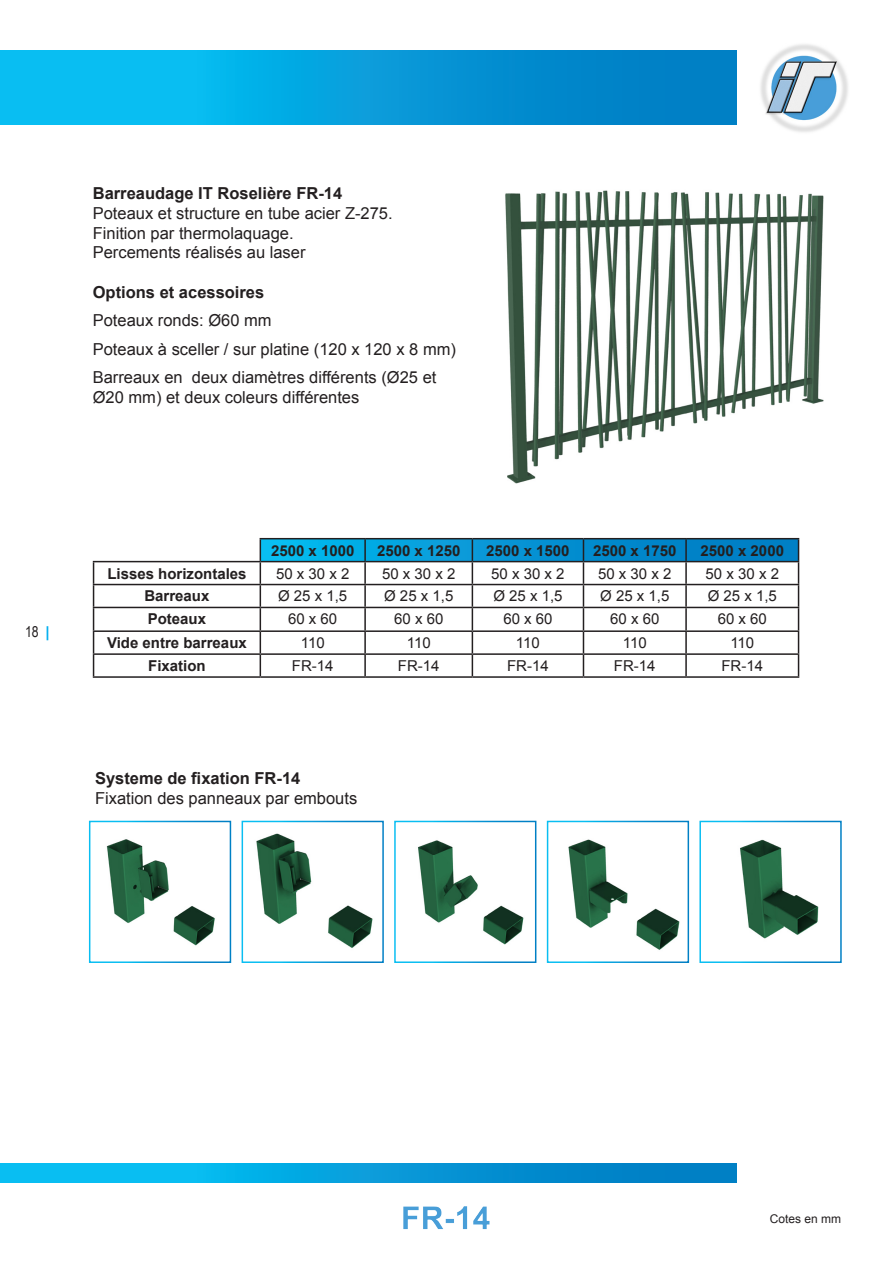
<style>
.page{position:relative;width:893px;height:1263px;background:#fff}
.page>*{position:absolute;margin:0;border:0;box-sizing:border-box;transform-origin:0 0}
.t1{font:16.5px/19.8px "Arial";color:#231f20}
.t2{font:700 16.5px "Arial";color:#231f20}
.t3{font:15px "Arial";color:#231f20}
.t4{font:700 15px "Arial";color:#231f20}
.t5{font:15px "Arial Narrow";color:#231f20}
.t6{font:12px "Arial";color:#231f20}
.s1{font-family:"Arial";font-weight:700;color:#00aeef}
</style>
<div class="page">
<img style="left:403px;top:1206px;width:87px;height:24px">
<img style="left:760px;top:44px;width:88px;height:88px">
<div style="left:0;top:50px;width:737px;height:75px;background:linear-gradient(to right,#0ac9fa,#0077bf)"></div>
<div style="left:0;top:1164px;width:737px;height:19px;background:linear-gradient(to right,#0ac9fa,#0077bf)"></div>
<hr style="left:260px;top:538px;width:105px;height:1px;background:#231f20">
<hr style="left:365px;top:538px;width:107px;height:1px;background:#231f20">
<hr style="left:472px;top:538px;width:111px;height:1px;background:#231f20">
<hr style="left:583px;top:538px;width:103px;height:1px;background:#231f20">
<hr style="left:686px;top:538px;width:113px;height:1px;background:#231f20">
<hr style="left:93px;top:561px;width:167px;height:1px;background:#231f20">
<hr style="left:93px;top:584px;width:167px;height:1px;background:#231f20">
<hr style="left:93px;top:607px;width:167px;height:1px;background:#231f20">
<hr style="left:93px;top:630px;width:167px;height:2px;background:#231f20">
<hr style="left:93px;top:653px;width:167px;height:2px;background:#231f20">
<svg style="left:93px;top:562px;width:1px;height:114px"></svg>
<svg style="left:260px;top:539px;width:539px;height:137px"></svg>
<hr style="left:93px;top:676px;width:167px;height:2px;background:#231f20">
<hr style="left:260px;top:676px;width:105px;height:2px;background:#231f20">
<hr style="left:365px;top:676px;width:107px;height:2px;background:#231f20">
<hr style="left:472px;top:676px;width:111px;height:2px;background:#231f20">
<hr style="left:583px;top:676px;width:103px;height:2px;background:#231f20">
<hr style="left:686px;top:676px;width:113px;height:2px;background:#231f20">
<img style="left:106px;top:839px;width:109px;height:107px">
<div style="left:89px;top:821px;width:142px;height:142px;border:2px solid #fff"></div>
<img style="left:256px;top:833px;width:117px;height:115px">
<div style="left:242px;top:821px;width:142px;height:142px;border:2px solid #fff"></div>
<img style="left:418px;top:840px;width:106px;height:105px">
<div style="left:394px;top:821px;width:142px;height:142px;border:2px solid #fff"></div>
<img style="left:568px;top:839px;width:112px;height:111px">
<div style="left:547px;top:821px;width:142px;height:142px;border:2px solid #fff"></div>
<img style="left:740px;top:839px;width:79px;height:100px">
<div style="left:699px;top:821px;width:143px;height:142px;border:2px solid #fff"></div>
<img style="left:505px;top:190px;width:319px;height:294px">
<p class="t2" style="left:93px;top:182px;width:251px">Barreaudage IT Roselière FR-14</p>
<p class="t1" style="left:93px;top:203px;width:301px">Poteaux et structure en tube acier Z-275.</p>
<p class="t1" style="left:93px;top:223px;width:202px">Finition par thermolaquage.</p>
<p class="t1" style="left:93px;top:243px;width:214px">Percements réalisés au laser</p>
<p class="t2" style="left:93px;top:281px;width:173px">Options et acessoires</p>
<p class="t1" style="left:93px;top:311px;width:180px">Poteaux ronds: Ø60 mm</p>
<p class="t1" style="left:93px;top:339px;width:365px">Poteaux à sceller / sur platine (120 x 120 x 8 mm)</p>
<p class="t1" style="left:93px;top:367px;width:345px">Barreaux en deux diamètres différents (Ø25 et<br>Ø20 mm) et deux coleurs différentes</p>
<p class="t5" style="left:25px;top:621px;width:26px">18 <span class="s1">|</span></p>
<p class="t4" style="left:271px;top:540px;width:85px">2500 x 1000</p>
<p class="t4" style="left:377px;top:540px;width:85px">2500 x 1250</p>
<p class="t4" style="left:486px;top:540px;width:85px">2500 x 1500</p>
<p class="t4" style="left:593px;top:540px;width:85px">2500 x 1750</p>
<p class="t4" style="left:701px;top:540px;width:85px">2500 x 2000</p>
<p class="t4" style="left:107px;top:563px;width:141px">Lisses horizontales</p>
<p class="t3" style="left:276px;top:563px;width:75px">50 x 30 x 2</p>
<p class="t3" style="left:382px;top:563px;width:75px">50 x 30 x 2</p>
<p class="t3" style="left:491px;top:563px;width:75px">50 x 30 x 2</p>
<p class="t3" style="left:598px;top:563px;width:75px">50 x 30 x 2</p>
<p class="t3" style="left:706px;top:563px;width:75px">50 x 30 x 2</p>
<p class="t4" style="left:144px;top:586px;width:67px">Barreaux</p>
<p class="t3" style="left:278px;top:586px;width:71px">Ø 25 x 1,5</p>
<p class="t3" style="left:384px;top:586px;width:71px">Ø 25 x 1,5</p>
<p class="t3" style="left:493px;top:586px;width:71px">Ø 25 x 1,5</p>
<p class="t3" style="left:600px;top:586px;width:71px">Ø 25 x 1,5</p>
<p class="t3" style="left:708px;top:586px;width:71px">Ø 25 x 1,5</p>
<p class="t4" style="left:148px;top:609px;width:60px">Poteaux</p>
<p class="t3" style="left:288px;top:609px;width:51px">60 x 60</p>
<p class="t3" style="left:394px;top:609px;width:51px">60 x 60</p>
<p class="t3" style="left:503px;top:609px;width:51px">60 x 60</p>
<p class="t3" style="left:610px;top:609px;width:51px">60 x 60</p>
<p class="t3" style="left:718px;top:609px;width:51px">60 x 60</p>
<p class="t4" style="left:107px;top:633px;width:141px">Vide entre barreaux</p>
<p class="t3" style="left:301px;top:633px;width:25px">110</p>
<p class="t3" style="left:407px;top:633px;width:25px">110</p>
<p class="t3" style="left:516px;top:633px;width:25px">110</p>
<p class="t3" style="left:623px;top:633px;width:25px">110</p>
<p class="t3" style="left:730px;top:633px;width:25px">110</p>
<p class="t4" style="left:148px;top:656px;width:59px">Fixation</p>
<p class="t3" style="left:292px;top:656px;width:43px">FR-14</p>
<p class="t3" style="left:398px;top:656px;width:43px">FR-14</p>
<p class="t3" style="left:507px;top:656px;width:43px">FR-14</p>
<p class="t3" style="left:614px;top:656px;width:43px">FR-14</p>
<p class="t3" style="left:721px;top:656px;width:43px">FR-14</p>
<p class="t2" style="left:95px;top:767px;width:207px">Systeme de fixation FR-14</p>
<p class="t1" style="left:95px;top:788px;width:264px">Fixation des panneaux par embouts</p>
<p class="t6" style="left:770px;top:1210px;width:73px">Cotes en mm</p>
</div>
